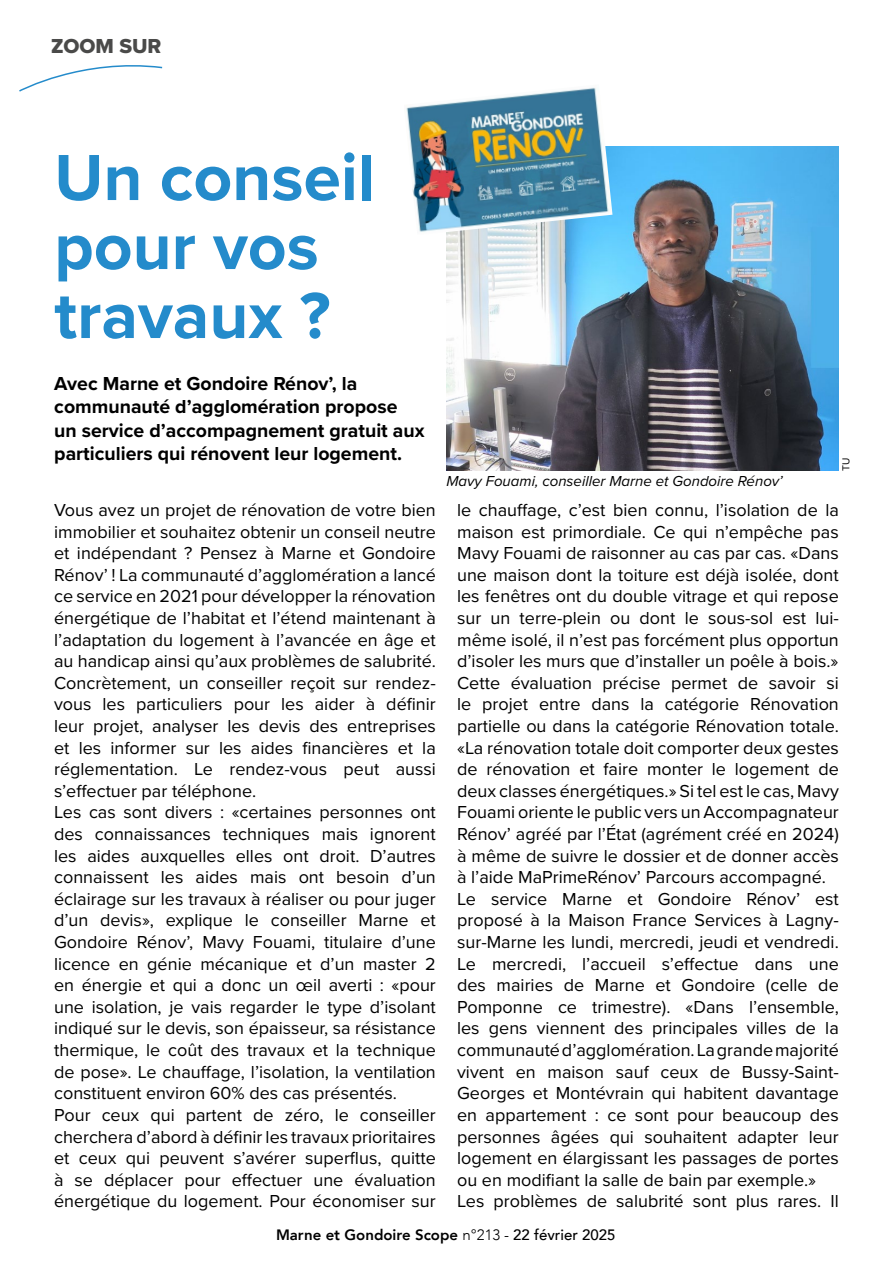
<style>
.page{position:relative;width:893px;height:1263px;background:#fff}
.page>*{position:absolute;margin:0;border:0;box-sizing:border-box;transform-origin:0 0}
.t1{font:700 67.5px/69px "Proxima Nova";color:#248bcb}
.t2{font:21px "Proxima Nova Extrabld";color:#4a4a49}
.t3{font:700 19.5px/23.4px "Proxima Nova";color:#000}
.t4{font:18px/21.6px "Proxima Nova";color:#000}
.t5{font:italic 15px "Proxima Nova";color:#000}
.t6{font:800 15px "Avenir";color:#000}
.t7{font:10.5px "Proxima Nova";color:#000}
.s1{font-weight:300}
.s2{font-weight:500}
</style>
<div class="page">
<img style="left:447px;top:147px;width:392px;height:324px">
<svg style="left:19px;top:65px;width:144px;height:27px"></svg>
<img style="left:406px;top:87px;width:206px;height:148px">
<p class="t2" style="left:51px;top:30px;width:112px">ZOOM SUR</p>
<h1 class="t1" style="left:54px;top:142px;width:322px">Un conseil pour vos travaux ?</h1>
<p class="t3" style="left:54px;top:371px;width:372px">Avec Marne et Gondoire Rénov’, la communauté d’agglomération propose un service d’accompagnement gratuit aux particuliers qui rénovent leur logement.</p>
<p class="t5" style="left:446px;top:470px;width:338px">Mavy Fouami, conseiller Marne et Gondoire Rénov’</p>
<p class="t7" style="left:838px;top:471px;width:15px;rotate:-90deg">TU</p>
<p class="t4" style="left:54px;top:498px;width:383px">Vous avez un projet de rénovation de votre bien immobilier et souhaitez obtenir un conseil neutre et indépendant ? Pensez à Marne et Gondoire Rénov’ ! La communauté d’agglomération a lancé ce service en 2021 pour développer la rénovation énergétique de l’habitat et l’étend maintenant à l’adaptation du logement à l’avancée en âge et au handicap ainsi qu’aux problèmes de salubrité.<br>Concrètement, un conseiller reçoit sur rendez&shy;vous les particuliers pour les aider à définir leur projet, analyser les devis des entreprises et les informer sur les aides financières et la réglementation. Le rendez-vous peut aussi s’effectuer par téléphone.<br>Les cas sont divers : «certaines personnes ont des connaissances techniques mais ignorent les aides auxquelles elles ont droit. D’autres connaissent les aides mais ont besoin d’un éclairage sur les travaux à réaliser ou pour juger d’un devis», explique le conseiller Marne et Gondoire Rénov’, Mavy Fouami, titulaire d’une licence en génie mécanique et d’un master 2 en énergie et qui a donc un œil averti : «pour une isolation, je vais regarder le type d’isolant indiqué sur le devis, son épaisseur, sa résistance thermique, le coût des travaux et la technique de pose». Le chauffage, l’isolation, la ventilation constituent environ 60% des cas présentés.<br>Pour ceux qui partent de zéro, le conseiller cherchera d’abord à définir les travaux prioritaires et ceux qui peuvent s’avérer superflus, quitte à se déplacer pour effectuer une évaluation énergétique du logement. Pour économiser sur</p>
<p class="t4" style="left:457px;top:498px;width:383px">le chauffage, c’est bien connu, l’isolation de la maison est primordiale. Ce qui n’empêche pas Mavy Fouami de raisonner au cas par cas. «Dans une maison dont la toiture est déjà isolée, dont les fenêtres ont du double vitrage et qui repose sur un terre-plein ou dont le sous-sol est lui&shy;même isolé, il n’est pas forcément plus opportun d’isoler les murs que d’installer un poêle à bois.» Cette évaluation précise permet de savoir si le projet entre dans la catégorie Rénovation partielle ou dans la catégorie Rénovation totale. «La rénovation totale doit comporter deux gestes de rénovation et faire monter le logement de deux classes énergétiques.» Si tel est le cas, Mavy Fouami oriente le public vers un Accompagnateur Rénov’ agréé par l’État (agrément créé en 2024) à même de suivre le dossier et de donner accès à l’aide MaPrimeRénov’ Parcours accompagné.<br>Le service Marne et Gondoire Rénov’ est proposé à la Maison France Services à Lagny&shy;sur-Marne les lundi, mercredi, jeudi et vendredi.<br>Le mercredi, l’accueil s’effectue dans une des mairies de Marne et Gondoire (celle de Pomponne ce trimestre). «Dans l’ensemble, les gens viennent des principales villes de la communauté d’agglomération. La grande majorité vivent en maison sauf ceux de Bussy-Saint-Georges et Montévrain qui habitent davantage en appartement : ce sont pour beaucoup des personnes âgées qui souhaitent adapter leur logement en élargissant les passages de portes ou en modifiant la salle de bain par exemple.» Les problèmes de salubrité sont plus rares. Il</p>
<p class="t6" style="left:276px;top:1223px;width:341px">Marne et Gondoire Scope <span class="s1">n°213 -</span> <span class="s2">22 février 2025</span></p>
</div>
